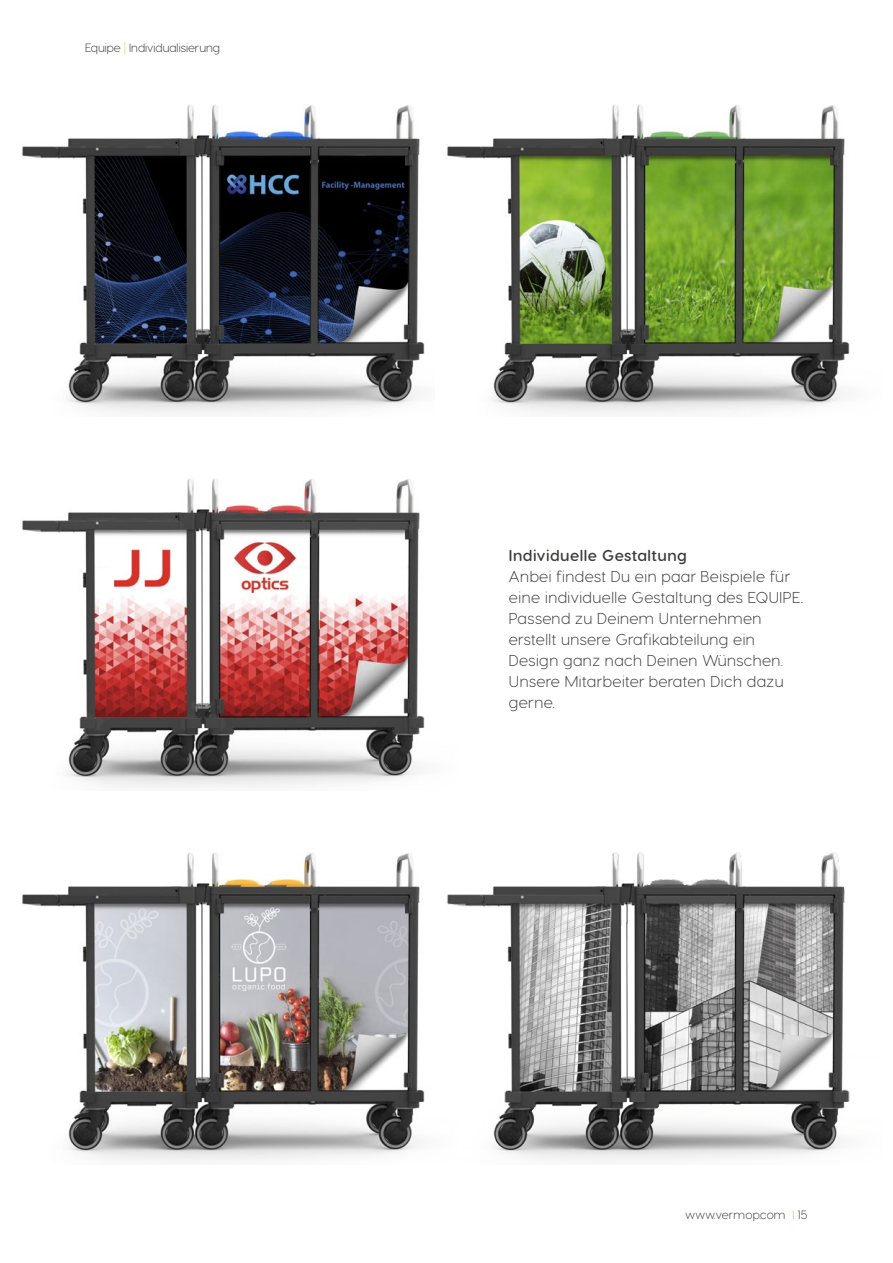
<style>
.page{position:relative;width:893px;height:1263px;background:#fff}
.page>*{position:absolute;margin:0;border:0;box-sizing:border-box;transform-origin:0 0}
.t1{font:300 15.75px/21px "Visby Round CF";letter-spacing:.03em;color:#3c3c3b}
.t2{font:600 15.75px "Visby Round CF";letter-spacing:.03em;color:#3c3c3b}
.t3{font:300 12px "Visby Round CF";color:#3c3c3b}
.s1{color:#fbb932}
</style>
<div class="page">
<img style="left:22px;top:105px;width:403px;height:309px">
<img style="left:22px;top:479px;width:403px;height:309px">
<img style="left:22px;top:853px;width:403px;height:309px">
<img style="left:447px;top:852px;width:403px;height:309px">
<img style="left:447px;top:105px;width:403px;height:309px">
<p class="t3" style="left:85px;top:40px;width:137px">Equipe <span class="s1">|</span> Individualisierung</p>
<p class="t2" style="left:509px;top:546px;width:179px">Individuelle Gestaltung</p>
<p class="t1" style="left:509px;top:566px;width:296px">Anbei findest Du ein paar Beispiele für eine individuelle Gestaltung des EQUIPE.<br>Passend zu Deinem Unternehmen erstellt unsere Grafikabteilung ein<br>Design ganz nach Deinen Wünschen.<br>Unsere Mitarbeiter beraten Dich dazu gerne.</p>
<p class="t3" style="left:685px;top:1207px;width:123px">www.vermop.com <span class="s1">I</span> 15</p>
</div>
